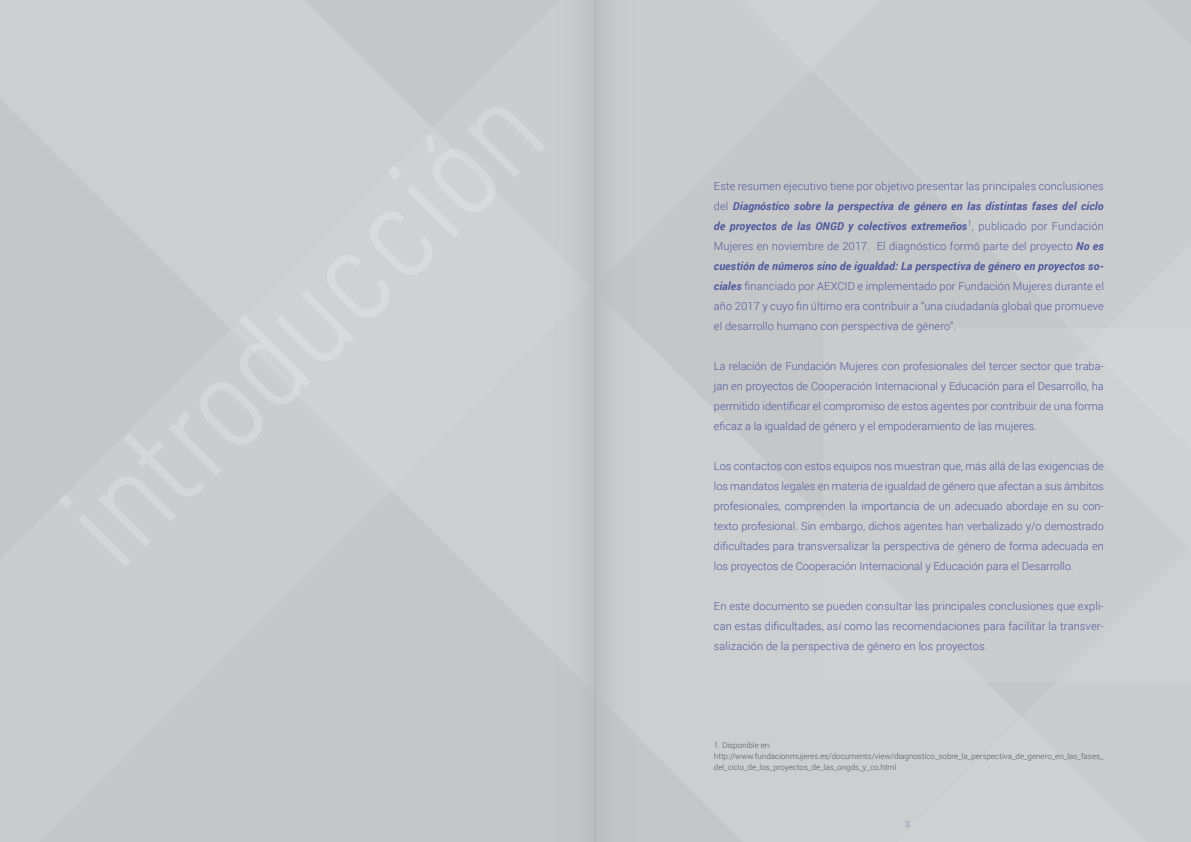
<style>
.page{position:relative;width:1191px;height:842px;background:#fff}
.page>*{position:absolute;margin:0;border:0;box-sizing:border-box;transform-origin:0 0}
.t1{font:300 11px/20px "Roboto";color:#4d5a9e;text-align:justify}
.t2{font:300 8px/11px "Roboto";color:#57585a}
.t3{font:300 8px "Roboto";color:#7477b0}
.s1{font-weight:700;font-style:italic}
</style>
<div class="page">
<div style="left:550px;top:0;width:45px;height:842px;background:#c7c8ca"></div>
<div style="left:595px;top:0;width:45px;height:842px;background:#c5c6c9"></div>
<hr style="left:595px;top:0;width:1px;height:842px;background:#b2b3b7">
<p class="t1" style="left:714px;top:176px;width:391px">Este resumen ejecutivo tiene por objetivo presentar las principales conclusiones del <span class="s1">Diagnóstico sobre la perspectiva de género en las distintas fases del ciclo de proyectos de las ONGD y colectivos extremeños</span><sup>1</sup>, publicado por Fundación Mujeres en noviembre de 2017. El diagnóstico formó parte del proyecto <span class="s1">No es cuestión de números sino de igualdad: La perspectiva de género en proyectos so&shy;ciales</span> financiado por AEXCID e implementado por Fundación Mujeres durante el año 2017 y cuyo fin último era contribuir a “una ciudadanía global que promueve el desarrollo humano con perspectiva de género”.</p>
<p class="t1" style="left:714px;top:356px;width:391px">La relación de Fundación Mujeres con profesionales del tercer sector que traba&shy;jan en proyectos de Cooperación Internacional y Educación para el Desarrollo, ha permitido identificar el compromiso de estos agentes por contribuir de una forma eficaz a la igualdad de género y el empoderamiento de las mujeres.</p>
<p class="t1" style="left:714px;top:456px;width:391px">Los contactos con estos equipos nos muestran que, más allá de las exigencias de los mandatos legales en materia de igualdad de género que afectan a sus ámbitos profesionales, comprenden la importancia de un adecuado abordaje en su con&shy;texto profesional. Sin embargo, dichos agentes han verbalizado y/o demostrado dificultades para transversalizar la perspectiva de género de forma adecuada en los proyectos de Cooperación Internacional y Educación para el Desarrollo.</p>
<p class="t1" style="left:714px;top:596px;width:391px">En este documento se pueden consultar las principales conclusiones que expli&shy;can estas dificultades, así como las recomendaciones para facilitar la transver&shy;salización de la perspectiva de género en los proyectos.</p>
<p class="t2" style="left:714px;top:739px;width:391px">1. Disponible en: http://www.fundacionmujeres.es/documents/view/diagnostico_sobre_la_perspectiva_de_genero_en_las_fases_ del_ciclo_de_los_proyectos_de_las_ongds_y_co.html</p>
<p class="t3" style="left:905px;top:818px;width:6px">3</p>
</div>
